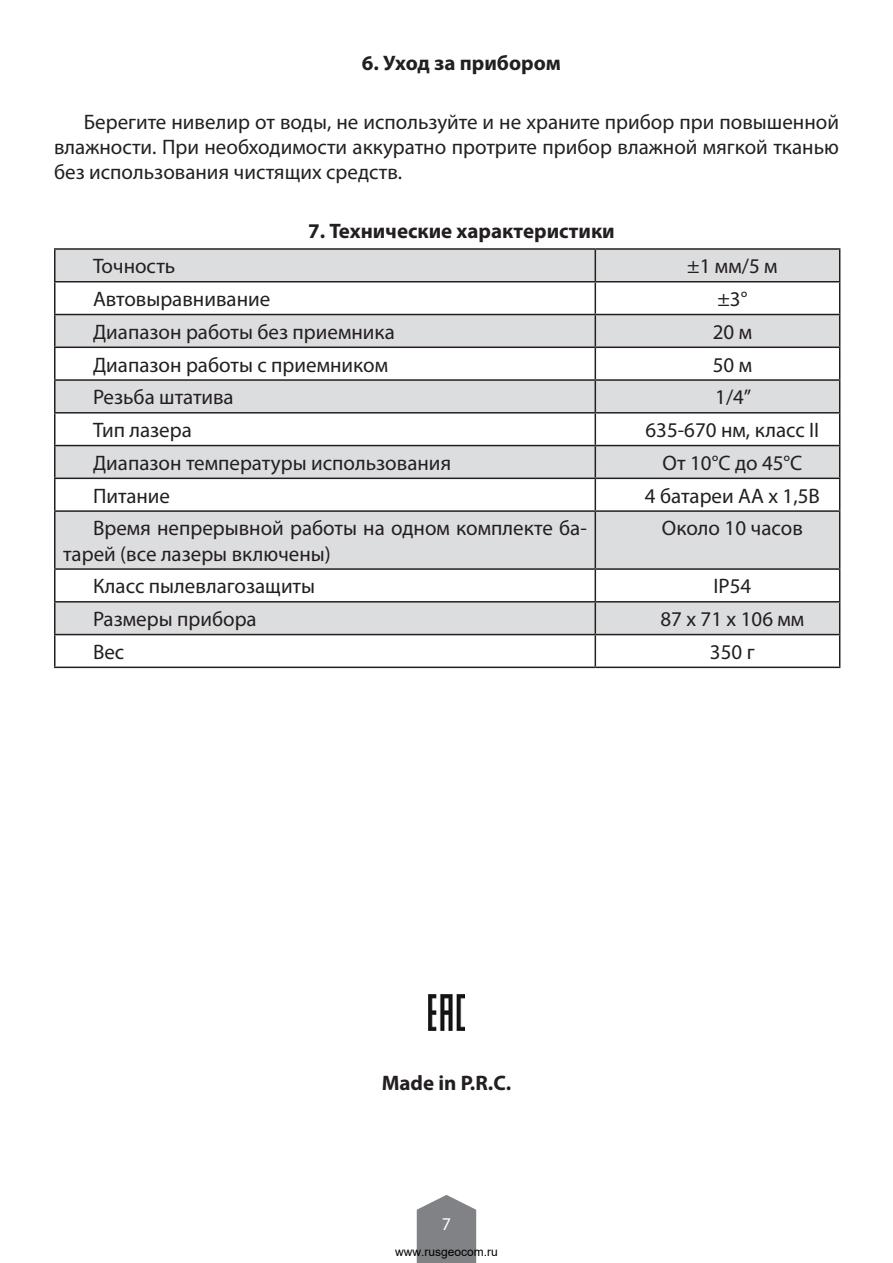
<style>
.page{position:relative;width:893px;height:1263px;background:#fff}
.page>*{position:absolute;margin:0;border:0;box-sizing:border-box;transform-origin:0 0}
.t1{font:21px/25.2px "Myriad Pro";color:#231f20;text-align:justify}
.t2{font:700 21px "Myriad Pro";color:#231f20}
.t3{font:18px "Myriad Pro";color:#fff}
.t4{font:12px "Arial";color:#000}
</style>
<div class="page">
<svg style="left:417px;top:1195px;width:59px;height:68px;background:#8d8f91"></svg>
<svg style="left:56px;top:250px;width:783px;height:384px;fill:#dcdddf"></svg>
<hr style="left:54px;top:248px;width:541px;height:2px;background:#231f20">
<hr style="left:54px;top:250px;width:2px;height:31px;background:#231f20">
<hr style="left:595px;top:248px;width:245px;height:2px;background:#231f20">
<hr style="left:595px;top:250px;width:1px;height:31px;background:#231f20">
<hr style="left:839px;top:250px;width:1px;height:31px;background:#231f20">
<hr style="left:54px;top:281px;width:541px;height:1px;background:#231f20">
<hr style="left:54px;top:282px;width:2px;height:32px;background:#231f20">
<hr style="left:595px;top:281px;width:245px;height:1px;background:#231f20">
<hr style="left:595px;top:282px;width:1px;height:32px;background:#231f20">
<hr style="left:839px;top:282px;width:1px;height:32px;background:#231f20">
<hr style="left:54px;top:314px;width:541px;height:1px;background:#231f20">
<hr style="left:54px;top:315px;width:2px;height:31px;background:#231f20">
<hr style="left:595px;top:314px;width:245px;height:1px;background:#231f20">
<hr style="left:595px;top:315px;width:1px;height:31px;background:#231f20">
<hr style="left:839px;top:315px;width:1px;height:31px;background:#231f20">
<hr style="left:54px;top:346px;width:541px;height:2px;background:#231f20">
<hr style="left:54px;top:348px;width:2px;height:31px;background:#231f20">
<hr style="left:595px;top:346px;width:245px;height:2px;background:#231f20">
<hr style="left:595px;top:348px;width:1px;height:31px;background:#231f20">
<hr style="left:839px;top:348px;width:1px;height:31px;background:#231f20">
<hr style="left:54px;top:379px;width:541px;height:2px;background:#231f20">
<hr style="left:54px;top:381px;width:2px;height:31px;background:#231f20">
<hr style="left:595px;top:379px;width:245px;height:2px;background:#231f20">
<hr style="left:595px;top:381px;width:1px;height:31px;background:#231f20">
<hr style="left:839px;top:381px;width:1px;height:31px;background:#231f20">
<hr style="left:54px;top:412px;width:541px;height:1px;background:#231f20">
<hr style="left:54px;top:413px;width:2px;height:32px;background:#231f20">
<hr style="left:595px;top:412px;width:245px;height:1px;background:#231f20">
<hr style="left:595px;top:413px;width:1px;height:32px;background:#231f20">
<hr style="left:839px;top:413px;width:1px;height:32px;background:#231f20">
<hr style="left:54px;top:445px;width:541px;height:1px;background:#231f20">
<hr style="left:54px;top:446px;width:2px;height:32px;background:#231f20">
<hr style="left:595px;top:445px;width:245px;height:1px;background:#231f20">
<hr style="left:595px;top:446px;width:1px;height:32px;background:#231f20">
<hr style="left:839px;top:446px;width:1px;height:32px;background:#231f20">
<hr style="left:54px;top:478px;width:541px;height:1px;background:#231f20">
<hr style="left:54px;top:479px;width:2px;height:31px;background:#231f20">
<hr style="left:595px;top:478px;width:245px;height:1px;background:#231f20">
<hr style="left:595px;top:479px;width:1px;height:31px;background:#231f20">
<hr style="left:839px;top:479px;width:1px;height:31px;background:#231f20">
<hr style="left:54px;top:510px;width:541px;height:2px;background:#231f20">
<hr style="left:54px;top:512px;width:2px;height:56px;background:#231f20">
<hr style="left:595px;top:510px;width:245px;height:2px;background:#231f20">
<hr style="left:595px;top:512px;width:1px;height:56px;background:#231f20">
<hr style="left:839px;top:512px;width:1px;height:56px;background:#231f20">
<hr style="left:54px;top:568px;width:541px;height:2px;background:#231f20">
<hr style="left:54px;top:570px;width:2px;height:31px;background:#231f20">
<hr style="left:595px;top:568px;width:245px;height:2px;background:#231f20">
<hr style="left:595px;top:570px;width:1px;height:31px;background:#231f20">
<hr style="left:839px;top:570px;width:1px;height:31px;background:#231f20">
<hr style="left:54px;top:601px;width:541px;height:1px;background:#231f20">
<hr style="left:54px;top:602px;width:2px;height:32px;background:#231f20">
<hr style="left:595px;top:601px;width:245px;height:1px;background:#231f20">
<hr style="left:595px;top:602px;width:1px;height:32px;background:#231f20">
<hr style="left:839px;top:602px;width:1px;height:32px;background:#231f20">
<hr style="left:54px;top:634px;width:541px;height:1px;background:#231f20">
<hr style="left:54px;top:635px;width:2px;height:32px;background:#231f20">
<hr style="left:595px;top:634px;width:245px;height:1px;background:#231f20">
<hr style="left:595px;top:635px;width:1px;height:32px;background:#231f20">
<hr style="left:839px;top:635px;width:1px;height:32px;background:#231f20">
<hr style="left:54px;top:667px;width:541px;height:1px;background:#231f20">
<hr style="left:595px;top:667px;width:245px;height:1px;background:#231f20">
<img style="left:428px;top:994px;width:37px;height:37px">
<p class="t2" style="left:362px;top:49px;width:200px">6. Уход за прибором</p>
<p class="t1" style="left:54px;top:109px;width:786px;text-indent:30px">Берегите нивелир от воды, не используйте и не храните прибор при повышенной влажности. При необходимости аккуратно протрите прибор влажной мягкой тканью без использования чистящих средств.</p>
<p class="t2" style="left:308px;top:217px;width:308px">7. Технические характеристики</p>
<p class="t1" style="left:93px;top:253px;width:84px">Точность</p>
<p class="t1" style="left:687px;top:253px;width:92px">±1 мм/5 м</p>
<p class="t1" style="left:93px;top:286px;width:179px">Автовыравнивание</p>
<p class="t1" style="left:717px;top:286px;width:31px">±3°</p>
<p class="t1" style="left:93px;top:319px;width:303px">Диапазон работы без приемника</p>
<p class="t1" style="left:713px;top:319px;width:41px">20 м</p>
<p class="t1" style="left:93px;top:352px;width:297px">Диапазон работы с приемником</p>
<p class="t1" style="left:713px;top:352px;width:41px">50 м</p>
<p class="t1" style="left:93px;top:384px;width:142px">Резьба штатива</p>
<p class="t1" style="left:715px;top:384px;width:38px">1/4”</p>
<p class="t1" style="left:93px;top:417px;width:100px">Тип лазера</p>
<p class="t1" style="left:645px;top:417px;width:175px">635-670 нм, класс II</p>
<p class="t1" style="left:93px;top:450px;width:360px">Диапазон температуры использования</p>
<p class="t1" style="left:662px;top:450px;width:142px">От 10°С до 45°С</p>
<p class="t1" style="left:93px;top:483px;width:79px">Питание</p>
<p class="t1" style="left:645px;top:483px;width:176px">4 батареи АА х 1,5В</p>
<p class="t1" style="left:63px;top:515px;width:525px;text-indent:30px">Время непрерывной работы на одном комплекте ба&shy;тарей (все лазеры включены)</p>
<p class="t1" style="left:662px;top:515px;width:142px">Около 10 часов</p>
<p class="t1" style="left:93px;top:573px;width:223px">Класс пылевлагозащиты</p>
<p class="t1" style="left:713px;top:573px;width:39px">IP54</p>
<p class="t1" style="left:93px;top:606px;width:165px">Размеры прибора</p>
<p class="t1" style="left:660px;top:606px;width:145px">87 x 71 x 106 мм</p>
<p class="t1" style="left:93px;top:639px;width:33px">Вес</p>
<p class="t1" style="left:710px;top:639px;width:46px">350 г</p>
<p class="t2" style="left:382px;top:1069px;width:131px">Made in P.R.C.</p>
<p class="t3" style="left:442px;top:1213px;width:11px">7</p>
<p class="t4" style="left:395px;top:1244px;width:104px">www.rusgeocom.ru</p>
</div>
